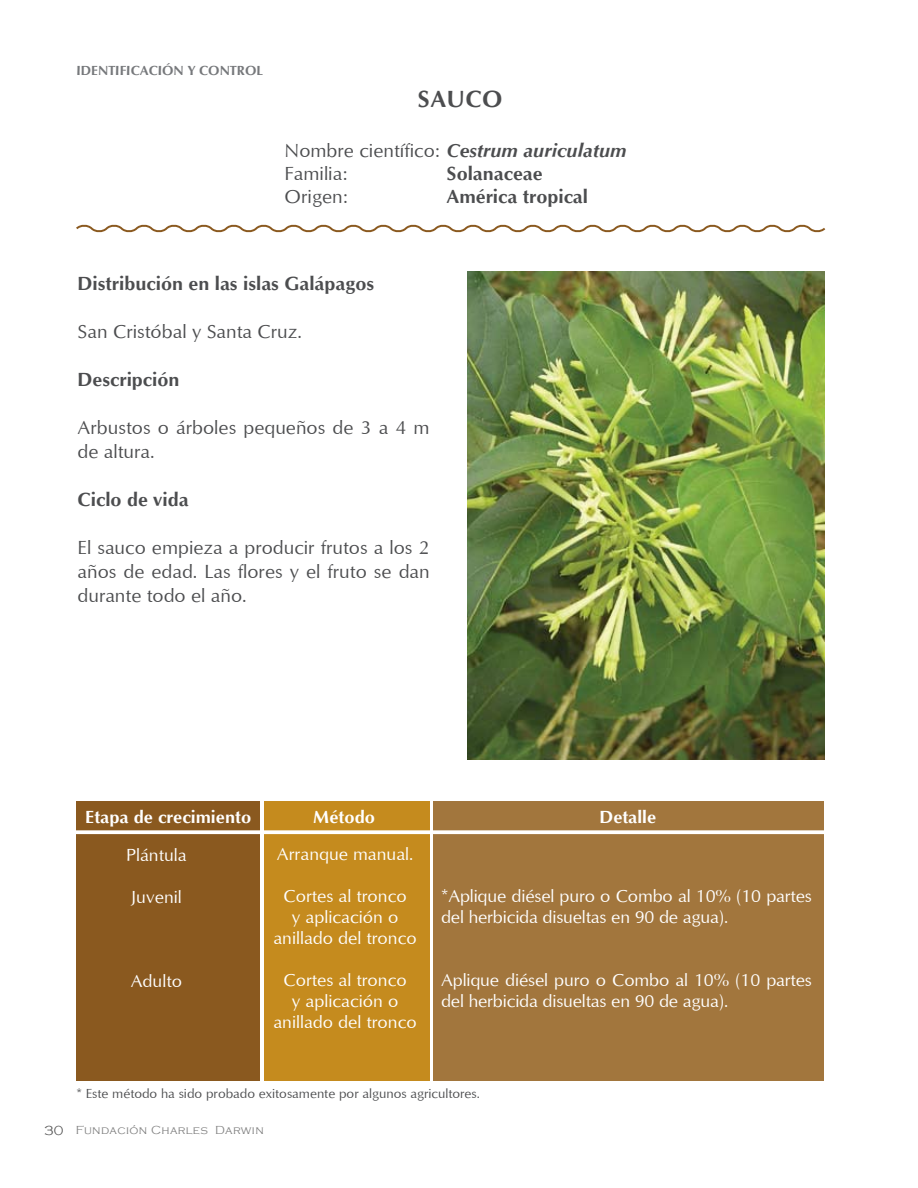
<style>
.page{position:relative;width:918px;height:1188px;background:#fff}
.page>*{position:absolute;margin:0;border:0;box-sizing:border-box;transform-origin:0 0}
.t1{font:700 24px "Optimum";color:#4c4d4f}
.t2{font:19.5px/24px "Optimum";color:#4c4d4f}
.t3{font:700 19.5px "Optimum";color:#4c4d4f}
.t4{font:18px/21px "Optimum";letter-spacing:-.01em;color:#fff}
.t5{font:700 18px "Optimum";color:#fff}
.t6{font:13.5px "Optimum";color:#4c4d4f}
.t7{font:700 13.5px "Optimum";color:#76787b}
.t8{font:300 12px "Copperplate Gothic";letter-spacing:.03em;color:#808080}
.s1{font-weight:700;font-style:italic}
.s2{font-weight:700}
.s3{font-size:13.5px;color:#4d4d4d}
</style>
<div class="page">
<svg style="left:76px;top:224px;width:750px;height:9px"></svg>
<div style="left:434px;top:801px;width:390px;height:280px;background:#a2763d"></div>
<div style="left:264px;top:801px;width:165px;height:280px;background:#c58b1e"></div>
<div style="left:76px;top:801px;width:184px;height:280px;background:#8a591f"></div>
<svg style="left:76px;top:830px;width:748px;height:4px;background:#f7f2ec"></svg>
<img style="left:468px;top:272px;width:356px;height:488px">
<p class="t7" style="left:77px;top:63px;width:14px">IDENT</p>
<p class="t7" style="left:115px;top:63px;width:26px">IFICAC</p>
<p class="t7" style="left:158px;top:63px;width:52px">IÓN YCONT</p>
<p class="t7" style="left:237px;top:63px;width:18px">ROL</p>
<h1 class="t1" style="left:417px;top:85px;width:18px">SAUCO</h1>
<p class="t2" style="left:285px;top:138px;width:344px;line-height:23.4px">Nombre científico: <span class="s1">Cestrum auriculatum<br></span>Familia: <span class="s2">S</span></p>
<p class="t3" style="left:457px;top:162px;width:88px">olanaceae</p>
<p class="t2" style="left:285px;top:184px;width:105px">Origen: <span class="s2">A</span></p>
<p class="t3" style="left:459px;top:186px;width:130px">mérica tropical</p>
<p class="t3" style="left:78px;top:273px;width:298px">Distribución en las islas Galápagos</p>
<p class="t2" style="left:78px;top:319px;width:226px">San Cristóbal y Santa Cruz.</p>
<p class="t3" style="left:78px;top:369px;width:103px">Descripción</p>
<p class="t2" style="left:78px;top:415px;width:353px">Arbustos o árboles pequeños de 3 a 4 m de altura.</p>
<p class="t3" style="left:78px;top:489px;width:113px">Ciclo de vida</p>
<p class="t2" style="left:78px;top:535px;width:353px;text-align:justify">El sauco empieza a producir frutos a los 2 años de edad. Las flores y el fruto se dan durante todo el año.</p>
<p class="t5" style="left:85px;top:806px;width:167px">Etapa de crecimiento</p>
<p class="t5" style="left:313px;top:806px;width:64px">Método</p>
<p class="t5" style="left:600px;top:806px;width:58px">Detalle</p>
<p class="t4" style="left:126px;top:843px;width:62px">Plántula</p>
<p class="t4" style="left:131px;top:885px;width:52px">Juvenil</p>
<p class="t4" style="left:131px;top:969px;width:53px">Adulto</p>
<p class="t4" style="left:277px;top:843px;width:138px">Arranque manual.</p>
<p class="t4" style="left:273px;top:885px;width:145px;text-align:center">Cortes al tronco<br>y aplicación o anillado del tronco</p>
<p class="t4" style="left:273px;top:969px;width:145px;text-align:center">Cortes al tronco<br>y aplicación o anillado del tronco</p>
<p class="t4" style="left:441px;top:885px;width:372px">*Aplique diésel puro o Combo al 10% (10 partes del herbicida disueltas en 90 de agua).</p>
<p class="t4" style="left:441px;top:969px;width:372px">Aplique diésel puro o Combo al 10% (10 partes del herbicida disueltas en 90 de agua).</p>
<p class="t6" style="left:77px;top:1085px;width:405px">* Este método ha sido probado exitosamente por algunos agricultores.</p>
<p class="t8" style="left:44px;top:1123px;width:221px"><span class="s3">30</span> Fundación Charles Darwin</p>
</div>
